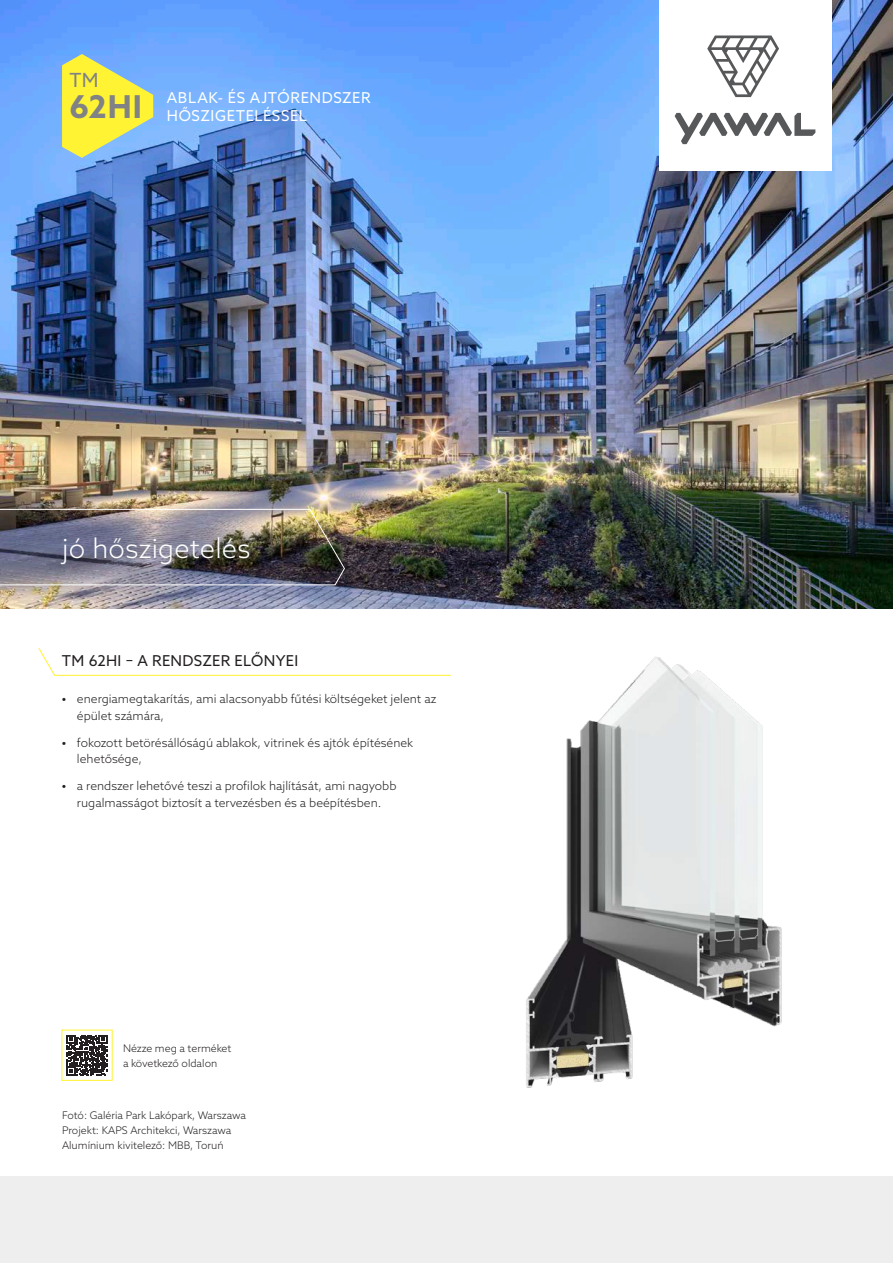
<style>
.page{position:relative;width:893px;height:1263px;background:#fff}
.page>*{position:absolute;margin:0;border:0;box-sizing:border-box;transform-origin:0 0}
.diament_systemowy_M_SZARY{font:700 31.5px "Azo Sans";color:#808285}
.napis_w_ramce_na_obrazku{font:300 27px "Azo Sans";letter-spacing:.01em;color:#fff}
.t1{font:19.5px "Azo Sans";color:#808285}
.napis_obok_diamentu{font:15px "Azo Sans";letter-spacing:.04em;color:#fff}
.zalety_systemu{font:15px "Azo Sans";letter-spacing:.015em;color:#231f20}
.t2{font:300 12px/16.5px "Azo Sans";color:#231f20}
.opis_zdjecia{font:300 10.5px/15px "Azo Sans";color:#231f20}
.s1{font-weight:700}
</style>
<div class="page">
<img style="left:526px;top:657px;width:256px;height:431px">
<img style="left:0;top:0;width:893px;height:608px">
<div style="left:0;top:1176px;width:893px;height:87px;background:#eeeeef"></div>
<svg style="left:38px;top:648px;width:413px;height:28px"></svg>
<svg style="left:62px;top:54px;width:91px;height:104px;background:#d1db74"></svg>
<img style="left:0;top:509px;width:345px;height:77px">
<div style="left:659px;top:0;width:172px;height:171px;background:#fff"></div>
<svg style="left:707px;top:36px;width:72px;height:61px"></svg>
<svg style="left:675px;top:113px;width:140px;height:31px"></svg>
<svg style="left:67px;top:1035px;width:40px;height:40px"></svg>
<h3 class="t1" style="left:69px;top:68px;width:31px">TM</h3>
<p class="diament_systemowy_M_SZARY" style="left:69px;top:86px;width:74px">62HI</p>
<p class="napis_obok_diamentu" style="left:167px;top:88px;width:205px">ABLAK- ÉS AJTÓRENDSZER</p>
<p class="napis_obok_diamentu" style="left:167px;top:106px;width:142px">HŐSZIGETELÉSSEL</p>
<p class="napis_w_ramce_na_obrazku" style="left:62px;top:530px;width:190px">jó hőszigetelés</p>
<p class="zalety_systemu" style="left:62px;top:651px;width:238px">TM 62HI – A RENDSZER ELŐNYEI</p>
<p class="t2" style="left:77px;top:691px;width:361px;text-indent:-15px"><span class="s1">•</span> energiamegtakarítás, ami alacsonyabb fűtési költségeket jelent az épület számára,</p>
<p class="t2" style="left:77px;top:734px;width:338px;text-indent:-15px"><span class="s1">•</span> fokozott betörésállóságú ablakok, vitrinek és ajtók építésének lehetősége,</p>
<p class="t2" style="left:62px;top:778px;width:336px;text-align:center"><span class="s1">•</span> a rendszer lehetővé teszi a profilok hajlítását, ami nagyobb rugalmasságot biztosít a tervezésben és a beépítésben.</p>
<p class="opis_zdjecia" style="left:123px;top:1040px;width:110px">Nézze meg a terméket a következő oldalon</p>
<p class="opis_zdjecia" style="left:62px;top:1107px;width:185px">Fotó: Galéria Park Lakópark, Warszawa<br>Projekt: KAPS Architekci, Warszawa<br>Alumínium kivitelező: MBB, Toruń</p>
</div>
